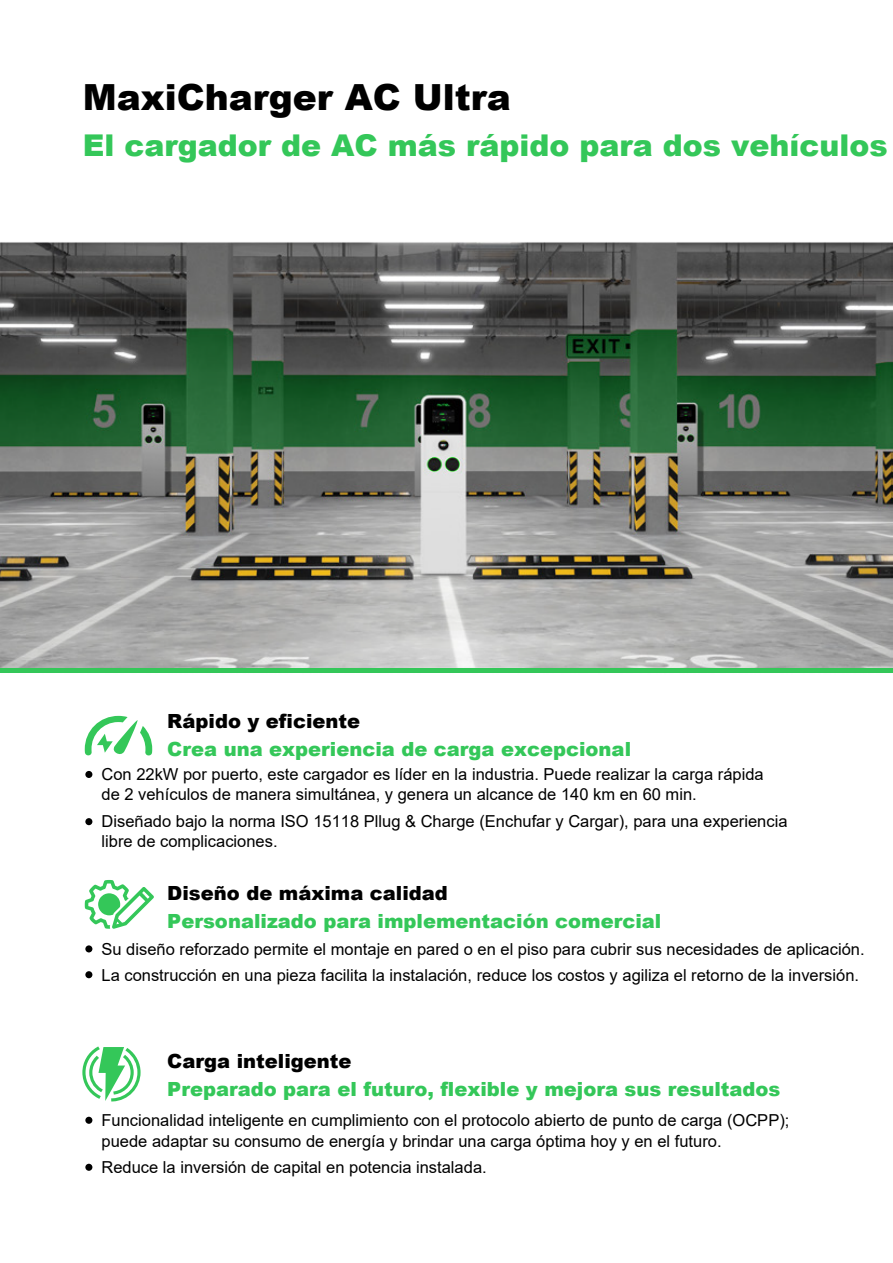
<style>
.page{position:relative;width:893px;height:1263px;background:#fff}
.page>*{position:absolute;margin:0;border:0;box-sizing:border-box;transform-origin:0 0}
.t1{font:900 36px "Arial";color:#000}
.t2{font:900 30px "Arial";color:#34c759}
.t3{font:900 19.5px "Arial";color:#34c759}
.t4{font:900 19.5px "Arial";color:#000}
.t5{font:16.5px/19.8px "Arial";color:#000}
</style>
<div class="page">
<img style="left:0;top:242px;width:893px;height:929px">
<hr style="left:0;top:668px;width:893px;height:4px;background:#34c759">
<div style="left:85px;top:771px;width:7px;height:7px;background:#000;border-radius:50%"></div>
<div style="left:85px;top:818px;width:7px;height:7px;background:#000;border-radius:50%"></div>
<svg style="left:85px;top:716px;width:67px;height:39px"></svg>
<svg style="left:85px;top:880px;width:69px;height:49px"></svg>
<div style="left:85px;top:945px;width:7px;height:7px;background:#000;border-radius:50%"></div>
<div style="left:85px;top:971px;width:7px;height:7px;background:#000;border-radius:50%"></div>
<div style="left:85px;top:1117px;width:7px;height:7px;background:#000;border-radius:50%"></div>
<div style="left:85px;top:1164px;width:7px;height:7px;background:#000;border-radius:50%"></div>
<svg style="left:82px;top:1046px;width:59px;height:55px"></svg>
<h1 class="t1" style="left:83px;top:71px;width:429px">MaxiCharger AC Ultra</h1>
<h2 class="t2" style="left:83px;top:124px;width:807px">El cargador de AC más rápido para dos vehículos</h2>
<p class="t4" style="left:167px;top:706px;width:194px">Rápido y eficiente</p>
<p class="t3" style="left:167px;top:735px;width:465px">Crea una experiencia de carga excepcional</p>
<p class="t5" style="left:102px;top:764px;width:664px">Con 22kW por puerto, este cargador es líder en la industria. Puede realizar la carga rápida de 2 vehículos de manera simultánea, y genera un alcance de 140 km en 60 min.</p>
<p class="t5" style="left:102px;top:811px;width:687px">Diseñado bajo la norma ISO 15118 Pllug &amp; Charge (Enchufar y Cargar), para una experiencia libre de complicaciones.</p>
<p class="t4" style="left:167px;top:879px;width:282px">Diseño de máxima calidad</p>
<p class="t3" style="left:167px;top:907px;width:496px">Personalizado para implementación comercial</p>
<p class="t5" style="left:102px;top:936px;width:765px;line-height:25.5px">Su diseño reforzado permite el montaje en pared o en el piso para cubrir sus necesidades de aplicación.<br>La construcción en una pieza facilita la instalación, reduce los costos y agiliza el retorno de la inversión.</p>
<p class="t4" style="left:167px;top:1046px;width:186px">Carga inteligente</p>
<p class="t3" style="left:167px;top:1075px;width:615px">Preparado para el futuro, flexible y mejora sus resultados</p>
<p class="t5" style="left:102px;top:1110px;width:689px;line-height:21px">Funcionalidad inteligente en cumplimiento con el protocolo abierto de punto de carga (OCPP); puede adaptar su consumo de energía y brindar una carga óptima hoy y en el futuro.</p>
<p class="t5" style="left:102px;top:1157px;width:387px">Reduce la inversión de capital en potencia instalada.</p>
</div>
